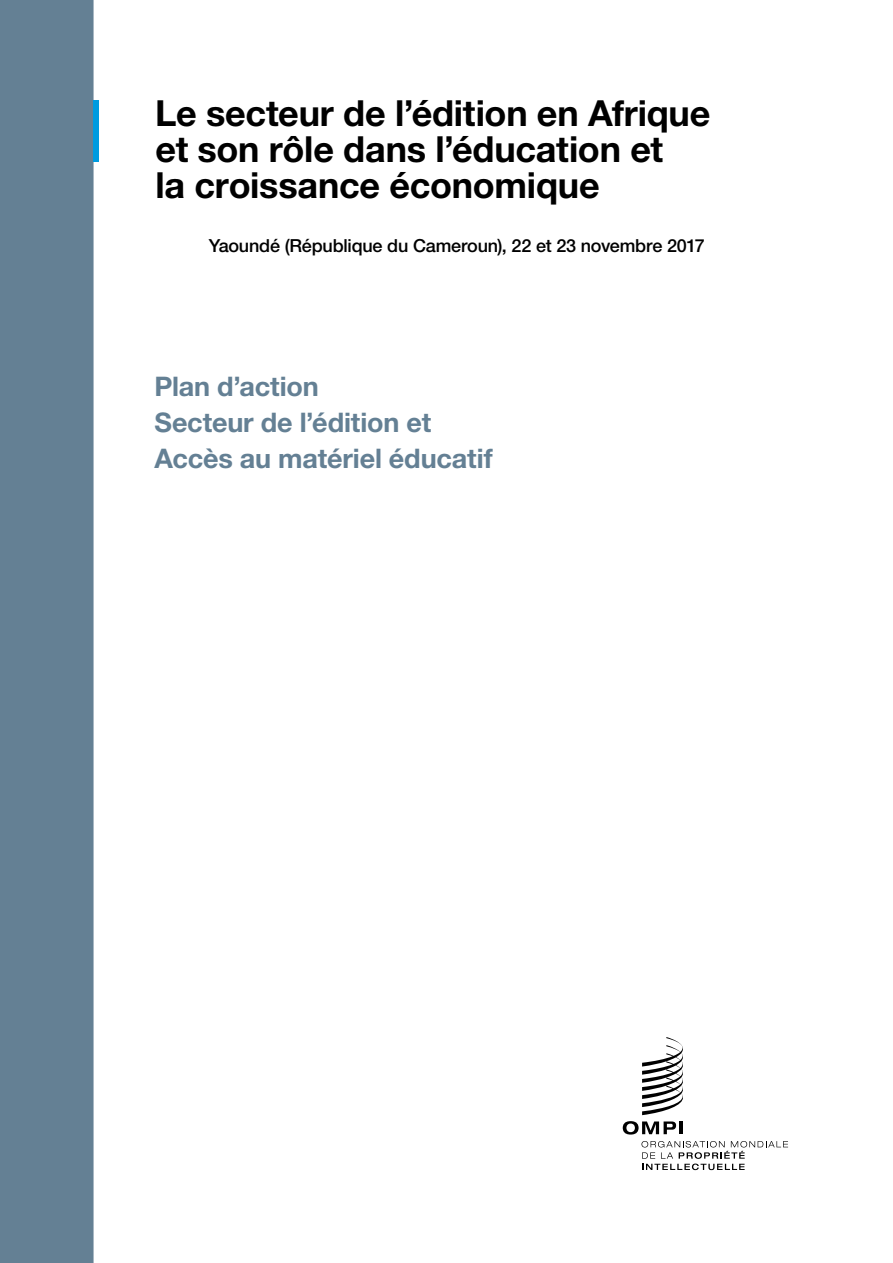
<style>
.page{position:relative;width:893px;height:1263px;background:#fff}
.page>*{position:absolute;margin:0;border:0;box-sizing:border-box;transform-origin:0 0}
.TITRE_niv__1{font:700 36px/36px "Helvetica Neue LT Std";letter-spacing:-.005em;color:#000}
.running_title{font:700 27px/36px "Helvetica Neue LT Std";letter-spacing:-.005em;color:#648094}
.TITRE_niv__2{font:500 18px "Helvetica Neue LT Std";letter-spacing:-.01em;color:#000}
</style>
<div class="page">
<div style="left:0;top:0;width:94px;height:1263px;background:#648094"></div>
<div style="left:94px;top:100px;width:5px;height:62px;background:#009bdf"></div>
<svg style="left:623px;top:1121px;width:60px;height:13px"></svg>
<svg style="left:641px;top:1141px;width:147px;height:29px"></svg>
<svg style="left:642px;top:1037px;width:41px;height:78px"></svg>
<p class="TITRE_niv__1" style="left:155px;top:94px;width:557px">Le secteur de l’édition en Afrique et son rôle dans l’éducation et<br>la croissance économique</p>
<p class="TITRE_niv__2" style="left:209px;top:235px;width:498px">Yaoundé (République du Cameroun), 22 et 23 novembre 2017</p>
<p class="running_title" style="left:154px;top:368px;width:340px">Plan d’action<br>Secteur de l’édition et<br>Accès au matériel éducatif</p>
</div>
